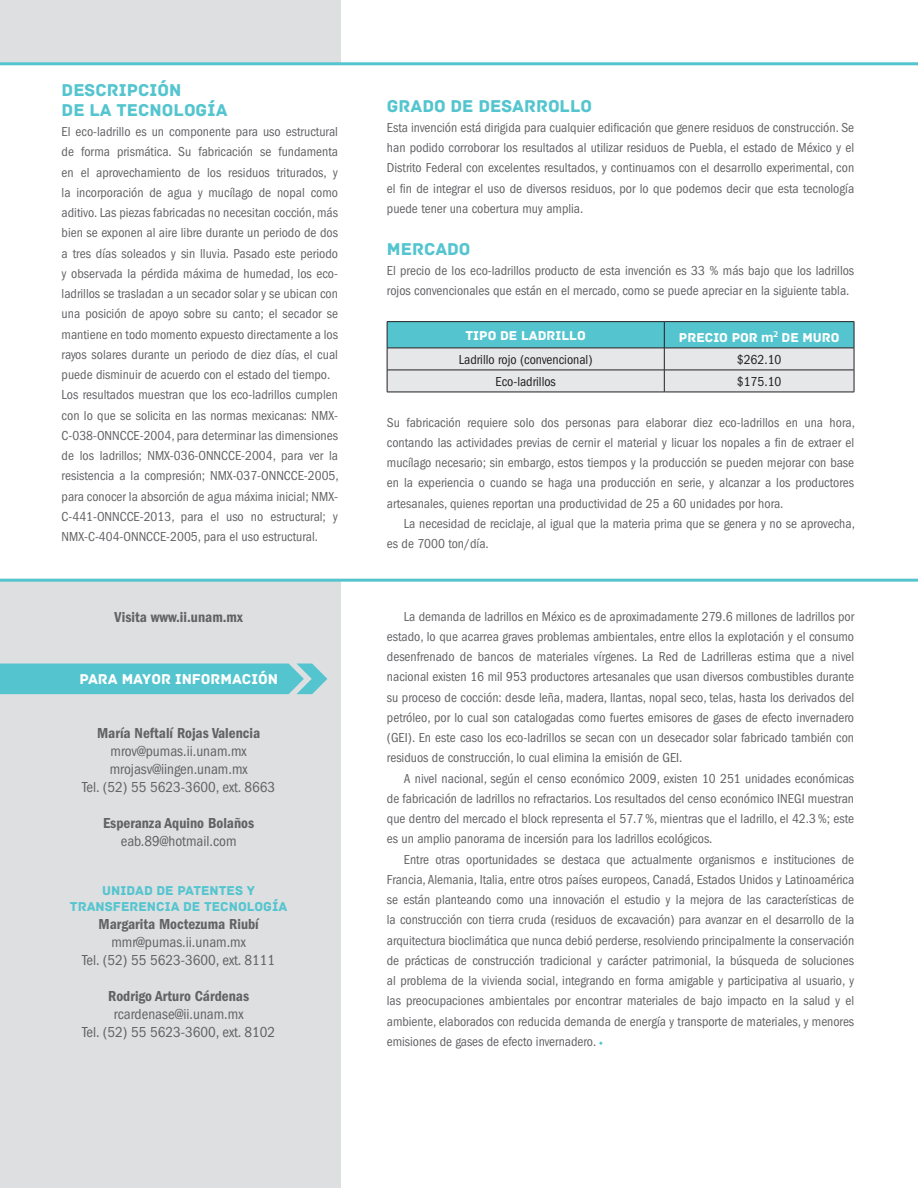
<style>
.page{position:relative;width:918px;height:1188px;background:#fff}
.page>*{position:absolute;margin:0;border:0;box-sizing:border-box;transform-origin:0 0}
.Texto{font:18px/20.2px "Archive";color:#54c5cf}
.Tabuladores{font:condensed 15px "ITC Franklin Gothic Std";color:#636366}
.Tabuladores-2{font:15px "ITC Franklin Gothic Std Dm Cd";color:#636366}
.Subtitulo1{font:15px "Archive";color:#fff}
.t1{font:condensed 13.5px/20.2px "ITC Franklin Gothic Std";color:#636366;text-align:justify}
.t2{font:condensed 13.5px "ITC Franklin Gothic Std";color:#231f20}
.Subtitulo1-2{font:13.5px/16.2px "Archive";color:#54c5cf;text-align:center}
.t3{font:13.5px "Archive";color:#fff}
.s1{font-family:"Exo";font-weight:700}
.s2{font-family:"Garamond Premr Pro Lt Disp";font-stretch:normal;color:#54c5cf}
</style>
<div class="page">
<div style="left:0;top:0;width:340px;height:1188px;background:#dedfe1"></div>
<svg style="left:0;top:62px;width:918px;height:520px"></svg>
<div style="left:0;top:664px;width:327px;height:30px;background:#54c5cf"></div>
<hr style="left:387px;top:392px;width:277px;height:1px;background:#231f20">
<hr style="left:664px;top:392px;width:190px;height:1px;background:#231f20">
<hr style="left:387px;top:321px;width:277px;height:1px;background:#231f20">
<hr style="left:664px;top:321px;width:190px;height:1px;background:#231f20">
<svg style="left:387px;top:322px;width:468px;height:70px;background:#a9d3d7"></svg>
<hr style="left:387px;top:348px;width:277px;height:1px;background:#231f20">
<hr style="left:664px;top:348px;width:190px;height:1px;background:#231f20">
<p class="Texto" style="left:62px;top:80px;width:168px">DESCRIPCIÓN<br>DE LA TECNOLOGÍA</p>
<p class="t1" style="left:62px;top:122px;width:278px">El eco-ladrillo es un componente para uso estructural de forma prismática. Su fabricación se fundamenta en el aprovechamiento de los residuos triturados, y la incorporación de agua y mucílago de nopal como aditivo. Las piezas fabricadas no necesitan cocción, más bien se exponen al aire libre durante un periodo de dos a tres días soleados y sin lluvia. Pasado este periodo y observada la pérdida máxima de humedad, los eco&shy;ladrillos se trasladan a un secador solar y se ubican con una posición de apoyo sobre su canto; el secador se mantiene en todo momento expuesto directamente a los rayos solares durante un periodo de diez días, el cual puede disminuir de acuerdo con el estado del tiempo.</p>
<p class="t1" style="left:62px;top:385px;width:279px">Los resultados muestran que los eco-ladrillos cumplen con lo que se solicita en las normas mexicanas: NMX-C-038-ONNCCE-2004, para determinar las dimensiones de los ladrillos; NMX-036-ONNCCE-2004, para ver la resistencia a la compresión; NMX-037-ONNCCE-2005, para conocer la absorción de agua máxima inicial; NMX-C-441-ONNCCE-2013, para el uso no estructural; y NMX-C-404-ONNCCE-2005, para el uso estructural.</p>
<p class="Tabuladores-2" style="left:115px;top:608px;width:130px">Visita www.ii.unam.mx</p>
<p class="Subtitulo1" style="left:79px;top:671px;width:200px">PARA MAYOR INFORMACIÓN</p>
<p class="Tabuladores-2" style="left:97px;top:725px;width:165px">María Neftalí Rojas Valencia</p>
<p class="Tabuladores" style="left:111px;top:743px;width:138px">mrov@pumas.ii.unam.mx</p>
<p class="Tabuladores" style="left:110px;top:761px;width:139px">mrojasv@iingen.unam.mx</p>
<p class="Tabuladores" style="left:82px;top:779px;width:195px">Tel. (52) 55 5623-3600, ext. 8663</p>
<p class="Tabuladores-2" style="left:103px;top:815px;width:153px">Esperanza Aquino Bolaños</p>
<p class="Tabuladores" style="left:121px;top:833px;width:117px">eab.89@hotmail.com</p>
<p class="Subtitulo1-2" style="left:70px;top:883px;width:219px">UNIDAD DE PATENTES Y<br>TRANSFERENCIA DE TECNOLOGÍA</p>
<p class="Tabuladores-2" style="left:98px;top:916px;width:162px">Margarita Moctezuma Riubí</p>
<p class="Tabuladores" style="left:111px;top:934px;width:136px">mmr@pumas.ii.unam.mx</p>
<p class="Tabuladores" style="left:82px;top:952px;width:195px">Tel. (52) 55 5623-3600, ext. 8111</p>
<p class="Tabuladores-2" style="left:108px;top:988px;width:143px">Rodrigo Arturo Cárdenas</p>
<p class="Tabuladores" style="left:114px;top:1006px;width:131px">rcardenase@ii.unam.mx</p>
<p class="Tabuladores" style="left:82px;top:1024px;width:195px">Tel. (52) 55 5623-3600, ext. 8102</p>
<p class="Texto" style="left:387px;top:96px;width:207px">GRADO DE DESARROLLO</p>
<p class="t1" style="left:387px;top:117px;width:469px">Esta invención está dirigida para cualquier edificación que genere residuos de construcción. Se han podido corroborar los resultados al utilizar residuos de Puebla, el estado de México y el Distrito Federal con excelentes resultados, y continuamos con el desarrollo experimental, con el fin de integrar el uso de diversos residuos, por lo que podemos decir que esta tecnología puede tener una cobertura muy amplia.</p>
<p class="Texto" style="left:387px;top:239px;width:85px">MERCADO</p>
<p class="t1" style="left:387px;top:260px;width:469px">El precio de los eco-ladrillos producto de esta invención es 33 % más bajo que los ladrillos rojos convencionales que están en el mercado, como se puede apreciar en la siguiente tabla.</p>
<p class="t3" style="left:466px;top:327px;width:122px">TIPO DE LADRILLO</p>
<p class="t3" style="left:679px;top:329px;width:162px">PRECIO POR <span class="s1">m</span><sup>2</sup> DE MURO</p>
<p class="t2" style="left:459px;top:351px;width:135px">Ladrillo rojo (convencional)</p>
<p class="t2" style="left:737px;top:351px;width:46px">$262.10</p>
<p class="t2" style="left:495px;top:374px;width:62px">Eco-ladrillos</p>
<p class="t2" style="left:737px;top:374px;width:46px">$175.10</p>
<p class="t1" style="left:387px;top:412px;width:469px">Su fabricación requiere solo dos personas para elaborar diez eco-ladrillos en una hora, contando las actividades previas de cernir el material y licuar los nopales a fin de extraer el mucílago necesario; sin embargo, estos tiempos y la producción se pueden mejorar con base en la experiencia o cuando se haga una producción en serie, y alcanzar a los productores artesanales, quienes reportan una productividad de 25 a 60 unidades por hora.</p>
<p class="t1" style="left:387px;top:513px;width:469px;text-indent:17px">La necesidad de reciclaje, al igual que la materia prima que se genera y no se aprovecha, es de 7000 ton/día.</p>
<p class="t1" style="left:387px;top:606px;width:469px;text-indent:17px">La demanda de ladrillos en México es de aproximadamente 279.6 millones de ladrillos por estado, lo que acarrea graves problemas ambientales, entre ellos la explotación y el consumo desenfrenado de bancos de materiales vírgenes. La Red de Ladrilleras estima que a nivel nacional existen 16 mil 953 productores artesanales que usan diversos combustibles durante su proceso de cocción: desde leña, madera, llantas, nopal seco, telas, hasta los derivados del petróleo, por lo cual son catalogadas como fuertes emisores de gases de efecto invernadero (GEI). En este caso los eco-ladrillos se secan con un desecador solar fabricado también con residuos de construcción, lo cual elimina la emisión de GEI.</p>
<p class="t1" style="left:387px;top:768px;width:469px;text-indent:17px">A nivel nacional, según el censo económico 2009, existen 10 251 unidades económicas de fabricación de ladrillos no refractarios. Los resultados del censo económico INEGI muestran que dentro del mercado el block representa el 57.7%, mientras que el ladrillo, el 42.3%; este es un amplio panorama de incersión para los ladrillos ecológicos.</p>
<p class="t1" style="left:387px;top:849px;width:469px;text-indent:17px">Entre otras oportunidades se destaca que actualmente organismos e instituciones de Francia, Alemania, Italia, entre otros países europeos, Canadá, Estados Unidos y Latinoamérica se están planteando como una innovación el estudio y la mejora de las características de la construcción con tierra cruda (residuos de excavación) para avanzar en el desarrollo de la arquitectura bioclimática que nunca debió perderse, resolviendo principalmente la conservación de prácticas de construcción tradicional y carácter patrimonial, la búsqueda de soluciones al problema de la vivienda social, integrando en forma amigable y participativa al usuario, y las preocupaciones ambientales por encontrar materiales de bajo impacto en la salud y el ambiente, elaborados con reducida demanda de energía y transporte de materiales, y menores emisiones de gases de efecto invernadero. <span class="s2">◆</span></p>
</div>
